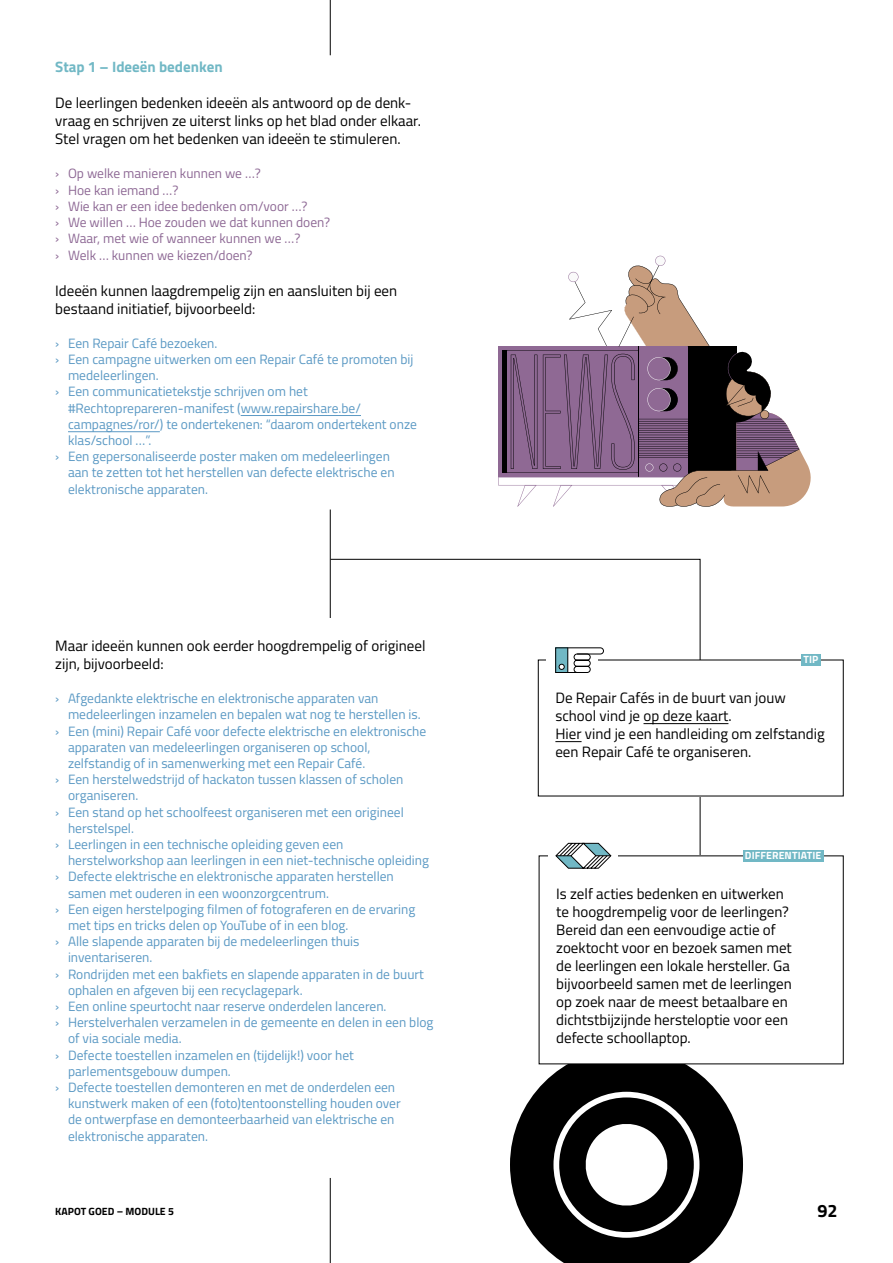
<style>
.page{position:relative;width:893px;height:1263px;background:#fff}
.page>*{position:absolute;margin:0;border:0;box-sizing:border-box;transform-origin:0 0}
.t1{font:700 18px "Titillium Web";color:#000}
.t2{font:15px/18px "Titillium Web";color:#000}
.t3{font:700 15px "Titillium Web";color:#71b8c5}
.t4{font:13.5px "Titillium Web";color:#5b99c4}
.t5{font:13.5px/16.2px "Titillium Web";color:#8e6995}
.t6{font:700 10.5px "Titillium Web";letter-spacing:.01em;color:#fff}
.t7{font:700 10.5px "Titillium Web";color:#000}
</style>
<div class="page">
<svg style="left:510px;top:1048px;width:233px;height:215px;fill:#000"></svg>
<div style="left:553px;top:1092px;width:146px;height:146px;border:6px solid #fff;border-radius:50%"></div>
<svg style="left:582px;top:1120px;width:89px;height:89px"></svg>
<svg style="left:331px;top:559px;width:369px;height:318px"></svg>
<hr style="left:241px;top:415px;width:120px;height:1px;background:#5b99c4">
<hr style="left:68px;top:431px;width:92px;height:1px;background:#5b99c4">
<div style="left:538px;top:660px;width:305px;height:136px;background:#fff"></div>
<hr style="left:643px;top:723px;width:85px;height:1px;background:#000">
<svg style="left:555px;top:741px;width:27px;height:1px"></svg>
<div style="left:546px;top:639px;width:52px;height:38px;background:#fff"></div>
<div style="left:801px;top:654px;width:19px;height:12px;background:#71b8c5"></div>
<svg style="left:555px;top:648px;width:49px;height:25px"></svg>
<div style="left:539px;top:856px;width:304px;height:208px;background:#fff"></div>
<div style="left:743px;top:850px;width:80px;height:11px;background:#71b8c5"></div>
<div style="left:548px;top:837px;width:70px;height:38px;background:#fff"></div>
<svg style="left:556px;top:843px;width:55px;height:25px"></svg>
<hr style="left:330px;top:0;width:1px;height:55px;background:#000">
<hr style="left:330px;top:1178px;width:1px;height:85px;background:#000">
<hr style="left:330px;top:509px;width:1px;height:109px;background:#000">
<svg style="left:498px;top:256px;width:313px;height:251px"></svg>
<hr style="left:736px;top:435px;width:56px;height:1px;background:#000">
<hr style="left:736px;top:432px;width:55px;height:1px;background:#000">
<hr style="left:736px;top:428px;width:53px;height:1px;background:#000">
<hr style="left:736px;top:430px;width:54px;height:1px;background:#000">
<p class="t3" style="left:55px;top:56px;width:169px">Stap 1 – Ideeën bedenken</p>
<p class="t2" style="left:55px;top:93px;width:367px">De leerlingen bedenken ideeën als antwoord op de denk&shy;vraag en schrijven ze uiterst links op het blad onder elkaar.<br>Stel vragen om het bedenken van ideeën te stimuleren.</p>
<p class="t5" style="left:55px;top:165px;width:276px">› Op welke manieren kunnen we …?<br>› Hoe kan iemand …?<br>› Wie kan er een idee bedenken om/voor …?<br>› We willen … Hoe zouden we dat kunnen doen? › Waar, met wie of wanneer kunnen we …?<br>› Welk … kunnen we kiezen/doen?</p>
<p class="t2" style="left:55px;top:280px;width:343px">Ideeën kunnen laagdrempelig zijn en aansluiten bij een bestaand initiatief, bijvoorbeeld:</p>
<p class="t4" style="left:55px;top:333px;width:164px">› Een Repair Café bezoeken.</p>
<p class="t4" style="left:55px;top:349px;width:360px">› Een campagne uitwerken om een Repair Café te promoten bij</p>
<p class="t4" style="left:68px;top:365px;width:92px">medeleerlingen.</p>
<p class="t4" style="left:55px;top:382px;width:254px">› Een communicatietekstje schrijven om het</p>
<p class="t4" style="left:68px;top:398px;width:294px">#Rechtoprepareren-manifest (www.repairshare.be/</p>
<p class="t4" style="left:68px;top:414px;width:350px">campagnes/ror/) te ondertekenen: “daarom ondertekent onze</p>
<p class="t4" style="left:68px;top:430px;width:85px">klas/school …”.</p>
<p class="t4" style="left:55px;top:446px;width:336px">› Een gepersonaliseerde poster maken om medeleerlingen</p>
<p class="t4" style="left:68px;top:463px;width:328px">aan te zetten tot het herstellen van defecte elektrische en</p>
<p class="t4" style="left:68px;top:479px;width:141px">elektronische apparaten.</p>
<p class="t2" style="left:55px;top:636px;width:372px">Maar ideeën kunnen ook eerder hoogdrempelig of origineel zijn, bijvoorbeeld:</p>
<p class="t4" style="left:55px;top:689px;width:325px">› Afgedankte elektrische en elektronische apparaten van</p>
<p class="t4" style="left:68px;top:705px;width:354px">medeleerlingen inzamelen en bepalen wat nog te herstellen is.</p>
<p class="t4" style="left:55px;top:721px;width:373px">› Een (mini) Repair Café voor defecte elektrische en elektronische</p>
<p class="t4" style="left:68px;top:737px;width:304px">apparaten van medeleerlingen organiseren op school,</p>
<p class="t4" style="left:68px;top:753px;width:299px">zelfstandig of in samenwerking met een Repair Café.</p>
<p class="t4" style="left:55px;top:770px;width:350px">› Een herstelwedstrijd of hackaton tussen klassen of scholen</p>
<p class="t4" style="left:68px;top:786px;width:72px">organiseren.</p>
<p class="t4" style="left:55px;top:802px;width:350px">› Een stand op het schoolfeest organiseren met een origineel</p>
<p class="t4" style="left:68px;top:818px;width:67px">herstelspel.</p>
<p class="t4" style="left:55px;top:834px;width:290px">› Leerlingen in een technische opleiding geven een</p>
<p class="t4" style="left:68px;top:851px;width:363px">herstelworkshop aan leerlingen in een niet-technische opleiding</p>
<p class="t4" style="left:55px;top:867px;width:340px">› Defecte elektrische en elektronische apparaten herstellen</p>
<p class="t4" style="left:68px;top:883px;width:263px">samen met ouderen in een woonzorgcentrum.</p>
<p class="t4" style="left:55px;top:899px;width:362px">› Een eigen herstelpoging filmen of fotograferen en de ervaring</p>
<p class="t4" style="left:68px;top:915px;width:282px">met tips en tricks delen op YouTube of in een blog.</p>
<p class="t4" style="left:55px;top:932px;width:306px">› Alle slapende apparaten bij de medeleerlingen thuis</p>
<p class="t4" style="left:68px;top:948px;width:86px">inventariseren.</p>
<p class="t4" style="left:55px;top:964px;width:370px">› Rondrijden met een bakfiets en slapende apparaten in de buurt</p>
<p class="t4" style="left:68px;top:980px;width:236px">ophalen en afgeven bij een recyclagepark.</p>
<p class="t4" style="left:55px;top:996px;width:333px">› Een online speurtocht naar reserve onderdelen lanceren.</p>
<p class="t4" style="left:55px;top:1013px;width:380px">› Herstelverhalen verzamelen in de gemeente en delen in een blog</p>
<p class="t4" style="left:68px;top:1029px;width:115px">of via sociale media.</p>
<p class="t4" style="left:55px;top:1045px;width:300px">› Defecte toestellen inzamelen en (tijdelijk!) voor het</p>
<p class="t4" style="left:68px;top:1061px;width:164px">parlementsgebouw dumpen.</p>
<p class="t4" style="left:55px;top:1077px;width:341px">› Defecte toestellen demonteren en met de onderdelen een</p>
<p class="t4" style="left:68px;top:1094px;width:334px">kunstwerk maken of een (foto)tentoonstelling houden over</p>
<p class="t4" style="left:68px;top:1110px;width:328px">de ontwerpfase en demonteerbaarheid van elektrische en</p>
<p class="t4" style="left:68px;top:1126px;width:141px">elektronische apparaten.</p>
<p class="t6" style="left:803px;top:652px;width:16px">TIP</p>
<p class="t2" style="left:555px;top:688px;width:271px">De Repair Cafés in de buurt van jouw school vind je op deze kaart.<br>Hier vind je een handleiding om zelfstandig een Repair Café te organiseren.</p>
<p class="t6" style="left:745px;top:848px;width:78px">DIFFERENTIATIE</p>
<p class="t2" style="left:556px;top:883px;width:237px">Is zelf acties bedenken en uitwerken te hoogdrempelig voor de leerlingen?<br>Bereid dan een eenvoudige actie of zoektocht voor en bezoek samen met de leerlingen een lokale hersteller. Ga bijvoorbeeld samen met de leerlingen op zoek naar de meest betaalbare en dichtstbijzijnde hersteloptie voor een defecte schoollaptop.</p>
<p class="t7" style="left:55px;top:1203px;width:120px">KAPOT GOED – MODULE 5</p>
<h1 class="t1" style="left:817px;top:1197px;width:22px">92</h1>
</div>
